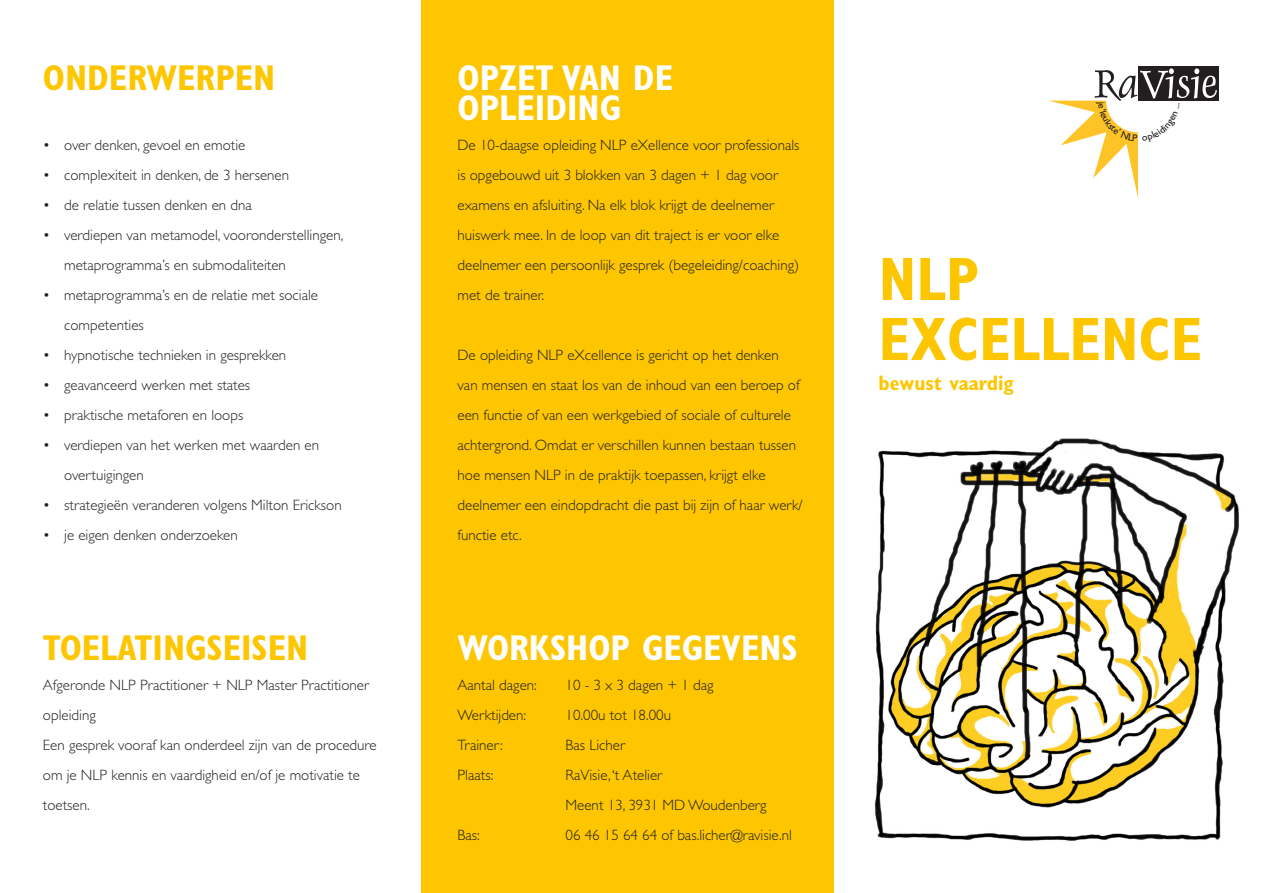
<style>
.page{position:relative;width:1263px;height:893px;background:#fff}
.page>*{position:absolute;margin:0;border:0;box-sizing:border-box;transform-origin:0 0}
.titel{font:700 condensed 61.5px "Gill Sans";color:#fdc600}
.kop{font:700 condensed 36px "Gill Sans";color:#fff}
.kop-2{font:700 condensed 36px "Gill Sans";color:#fdc600}
.ondertiteltje{font:700 condensed 21px "Gill Sans";color:#fdc600}
.t1{font:300 15px/30px "Gill Sans";color:#231f20}
</style>
<div class="page">
<div style="left:421px;top:0;width:413px;height:893px;background:#fdc600"></div>
<img style="left:874px;top:438px;width:366px;height:403px">
<div style="left:1138px;top:66px;width:81px;height:35px;background:#231f20"></div>
<svg style="left:1049px;top:68px;width:168px;height:130px"></svg>
<p class="kop-2" style="left:43px;top:56px;width:234px">ONDERWERPEN</p>
<p class="t1" style="left:43px;top:130px;width:204px">• over denken, gevoel en emotie</p>
<p class="t1" style="left:43px;top:160px;width:248px">• complexiteit in denken, de 3 hersenen</p>
<p class="t1" style="left:43px;top:190px;width:210px">• de relatie tussen denken en dna</p>
<p class="t1" style="left:64px;top:220px;width:281px;text-indent:-21px">• verdiepen van metamodel, vooronderstellingen, metaprogramma’s en submodaliteiten</p>
<p class="t1" style="left:64px;top:280px;width:255px;text-indent:-21px">• metaprogramma’s en de relatie met sociale competenties</p>
<p class="t1" style="left:43px;top:340px;width:245px">• hypnotische technieken in gesprekken</p>
<p class="t1" style="left:43px;top:370px;width:209px">• geavanceerd werken met states</p>
<p class="t1" style="left:43px;top:400px;width:202px">• praktische metaforen en loops</p>
<p class="t1" style="left:64px;top:430px;width:256px;text-indent:-21px">• verdiepen van het werken met waarden en overtuigingen</p>
<p class="t1" style="left:43px;top:490px;width:300px">• strategieën veranderen volgens Milton Erickson</p>
<p class="t1" style="left:43px;top:520px;width:196px">• je eigen denken onderzoeken</p>
<p class="kop-2" style="left:43px;top:626px;width:267px">TOELATINGSEISEN</p>
<p class="t1" style="left:43px;top:670px;width:328px">Afgeronde NLP Practitioner + NLP Master Practitioner opleiding</p>
<p class="t1" style="left:43px;top:730px;width:335px">Een gesprek vooraf kan onderdeel zijn van de procedure om je NLP kennis en vaardigheid en/of je motivatie te toetsen.</p>
<p class="kop" style="left:458px;top:56px;width:217px">OPZET VAN DE</p>
<p class="kop" style="left:458px;top:86px;width:165px">OPLEIDING</p>
<p class="t1" style="left:458px;top:130px;width:343px">De 10-daagse opleiding NLP eXellence voor professionals is opgebouwd uit 3 blokken van 3 dagen + 1 dag voor examens en afsluiting. Na elk blok krijgt de deelnemer huiswerk mee. In de loop van dit traject is er voor elke deelnemer een persoonlijk gesprek (begeleiding/coaching) met de trainer.</p>
<p class="t1" style="left:458px;top:340px;width:347px">De opleiding NLP eXcellence is gericht op het denken<br>van mensen en staat los van de inhoud van een beroep of een functie of van een werkgebied of sociale of culturele achtergrond. Omdat er verschillen kunnen bestaan tussen hoe mensen NLP in de praktijk toepassen, krijgt elke deelnemer een eindopdracht die past bij zijn of haar werk/ functie etc.</p>
<p class="kop" style="left:458px;top:626px;width:342px">WORKSHOP GEGEVENS</p>
<p class="t1" style="left:458px;top:670px;width:81px">Aantal dagen:</p>
<p class="t1" style="left:566px;top:670px;width:150px">10 - 3 x 3 dagen + 1 dag</p>
<p class="t1" style="left:458px;top:700px;width:70px">Werktijden:</p>
<p class="t1" style="left:566px;top:700px;width:107px">10.00u tot 18.00u</p>
<p class="t1" style="left:458px;top:730px;width:47px">Trainer:</p>
<p class="t1" style="left:566px;top:730px;width:61px">Bas Licher</p>
<p class="t1" style="left:458px;top:760px;width:37px">Plaats:</p>
<p class="t1" style="left:566px;top:760px;width:98px">RaVisie, ‘t Atelier</p>
<p class="t1" style="left:566px;top:790px;width:203px">Meent 13, 3931 MD Woudenberg</p>
<p class="t1" style="left:458px;top:820px;width:24px">Bas:</p>
<p class="t1" style="left:566px;top:820px;width:228px">06 46 15 64 64 of bas.licher@ravisie.nl</p>
<p class="titel" style="left:878px;top:243px;width:102px">NLP</p>
<p class="titel" style="left:878px;top:303px;width:325px">EXCELLENCE</p>
<p class="ondertiteltje" style="left:878px;top:370px;width:137px">bewust vaardig</p>
</div>
